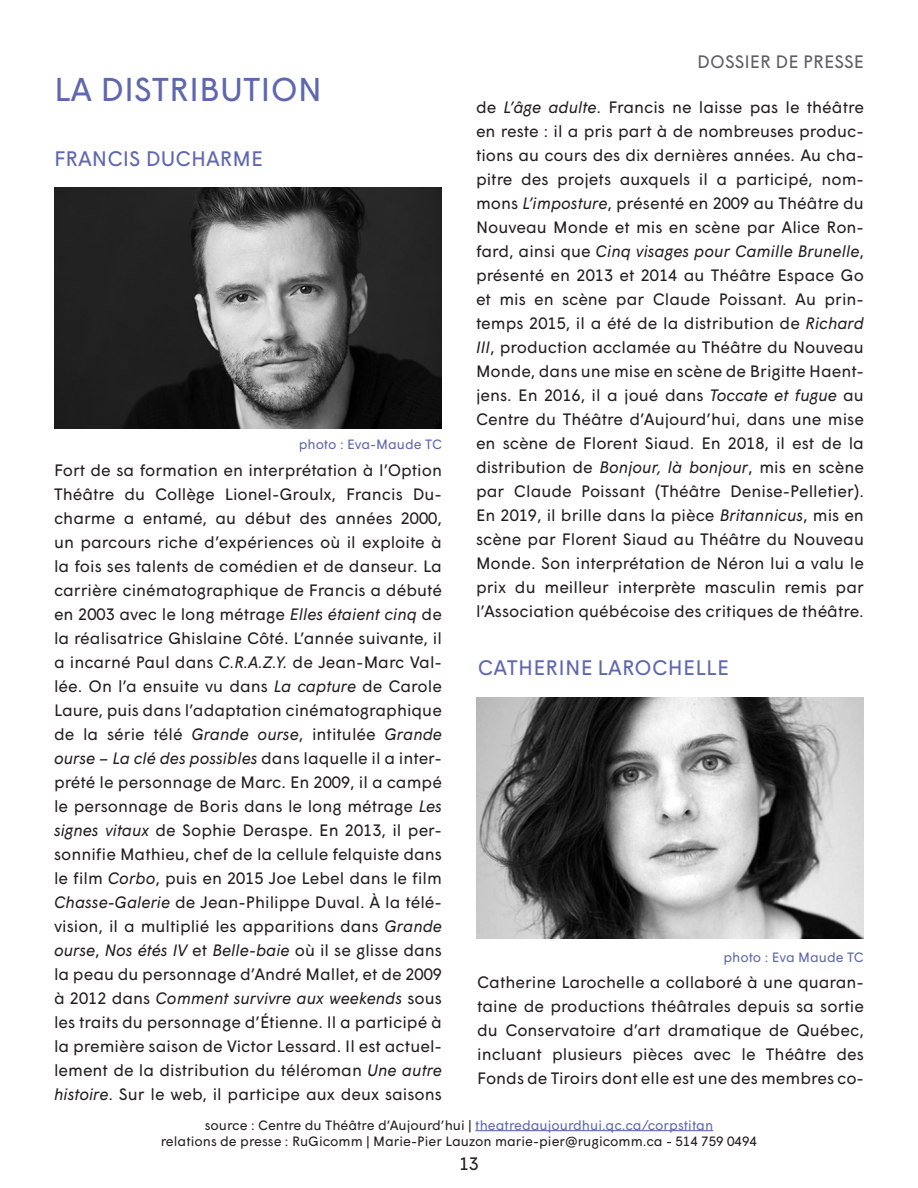
<style>
.page{position:relative;width:918px;height:1188px;background:#fff}
.page>*{position:absolute;margin:0;border:0;box-sizing:border-box;transform-origin:0 0}
.t1{font:33px "Wigrum";color:#5f67af}
.t2{font:21px "Wigrum";color:#5f67af}
.t3{font:18px "Wigrum";color:#5e6063}
.t4{font:18px "Wigrum";color:#231f20}
.t5{font:16.5px/24px "Wigrum";color:#231f20;text-align:justify}
.t6{font:13.5px/16.2px "Wigrum";color:#231f20;text-align:center}
.t7{font:13.5px "Wigrum";color:#5f67af}
.s1{font-style:italic}
.s2{color:#5f67af}
</style>
<div class="page">
<hr style="left:475px;top:1130px;width:238px;height:1px;background:#5f67af">
<img style="left:54px;top:188px;width:388px;height:240px">
<img style="left:476px;top:697px;width:388px;height:241px">
<p class="t1" style="left:54px;top:64px;width:270px">LA DISTRIBUTION</p>
<p class="t2" style="left:54px;top:143px;width:211px">FRANCIS DUCHARME</p>
<p class="t7" style="left:299px;top:434px;width:145px">photo : Eva-Maude TC</p>
<p class="t5" style="left:54px;top:457px;width:390px">Fort de sa formation en interprétation à l’Option Théâtre du Collège Lionel-Groulx, Francis Du&shy;charme a entamé, au début des années 2000, un parcours riche d’expériences où il exploite à la fois ses talents de comédien et de danseur. La carrière cinématographique de Francis a débuté en 2003 avec le long métrage <span class="s1">Elles étaient cinq</span> de la réalisatrice Ghislaine Côté. L’année suivante, il a incarné Paul dans <span class="s1">C.R.A.Z.Y.</span> de Jean-Marc Val&shy;lée. On l’a ensuite vu dans <span class="s1">La capture</span> de Carole Laure, puis dans l’adaptation cinématographique de la série télé <span class="s1">Grande ourse</span>, intitulée <span class="s1">Grande ourse – La clé des possibles</span> dans laquelle il a inter&shy;prété le personnage de Marc. En 2009, il a campé le personnage de Boris dans le long métrage <span class="s1">Les signes vitaux</span> de Sophie Deraspe. En 2013, il per&shy;sonnifie Mathieu, chef de la cellule felquiste dans le film <span class="s1">Corbo</span>, puis en 2015 Joe Lebel dans le film <span class="s1">Chasse-Galerie</span> de Jean-Philippe Duval. À la télé&shy;vision, il a multiplié les apparitions dans <span class="s1">Grande ourse</span>, <span class="s1">Nos étés IV</span> et <span class="s1">Belle-baie</span> où il se glisse dans la peau du personnage d’André Mallet, et de 2009 à 2012 dans <span class="s1">Comment survivre aux weekends</span> sous les traits du personnage d’Étienne. Il a participé à la première saison de Victor Lessard. Il est actuel&shy;lement de la distribution du téléroman <span class="s1">Une autre histoire</span>. Sur le web, il participe aux deux saisons</p>
<p class="t3" style="left:697px;top:48px;width:168px">DOSSIER DE PRESSE</p>
<p class="t5" style="left:476px;top:94px;width:390px">de <span class="s1">L’âge adulte</span>. Francis ne laisse pas le théâtre en reste : il a pris part à de nombreuses produc&shy;tions au cours des dix dernières années. Au cha&shy;pitre des projets auxquels il a participé, nom&shy;mons <span class="s1">L’imposture</span>, présenté en 2009 au Théâtre du Nouveau Monde et mis en scène par Alice Ron&shy;fard, ainsi que <span class="s1">Cinq visages pour Camille Brunelle</span>, présenté en 2013 et 2014 au Théâtre Espace Go et mis en scène par Claude Poissant. Au prin&shy;temps 2015, il a été de la distribution de <span class="s1">Richard III</span>, production acclamée au Théâtre du Nouveau Monde, dans une mise en scène de Brigitte Haent&shy;jens. En 2016, il a joué dans <span class="s1">Toccate et fugue</span> au Centre du Théâtre d’Aujourd’hui, dans une mise en scène de Florent Siaud. En 2018, il est de la distribution de <span class="s1">Bonjour, là bonjour</span>, mis en scène par Claude Poissant (Théâtre Denise-Pelletier).<br>En 2019, il brille dans la pièce <span class="s1">Britannicus</span>, mis en scène par Florent Siaud au Théâtre du Nouveau Monde. Son interprétation de Néron lui a valu le prix du meilleur interprète masculin remis par l’Association québécoise des critiques de théâtre.</p>
<p class="t2" style="left:478px;top:652px;width:253px">CATHERINE LAROCHELLE</p>
<p class="t7" style="left:723px;top:947px;width:142px">photo : Eva Maude TC</p>
<p class="t5" style="left:477px;top:969px;width:388px">Catherine Larochelle a collaboré à une quaran&shy;taine de productions théâtrales depuis sa sortie du Conservatoire d’art dramatique de Québec, incluant plusieurs pièces avec le Théâtre des Fonds de Tiroirs dont elle est une des membres co-</p>
<p class="t6" style="left:161px;top:1116px;width:598px">source : Centre du Théâtre d’Aujourd’hui | <span class="s2">theatredaujourdhui.qc.ca/corpstitan<br></span>relations de presse : RuGicomm | Marie-Pier Lauzon marie-pier@rugicomm.ca - 514 759 0494</p>
<p class="t4" style="left:459px;top:1150px;width:21px">13</p>
</div>
